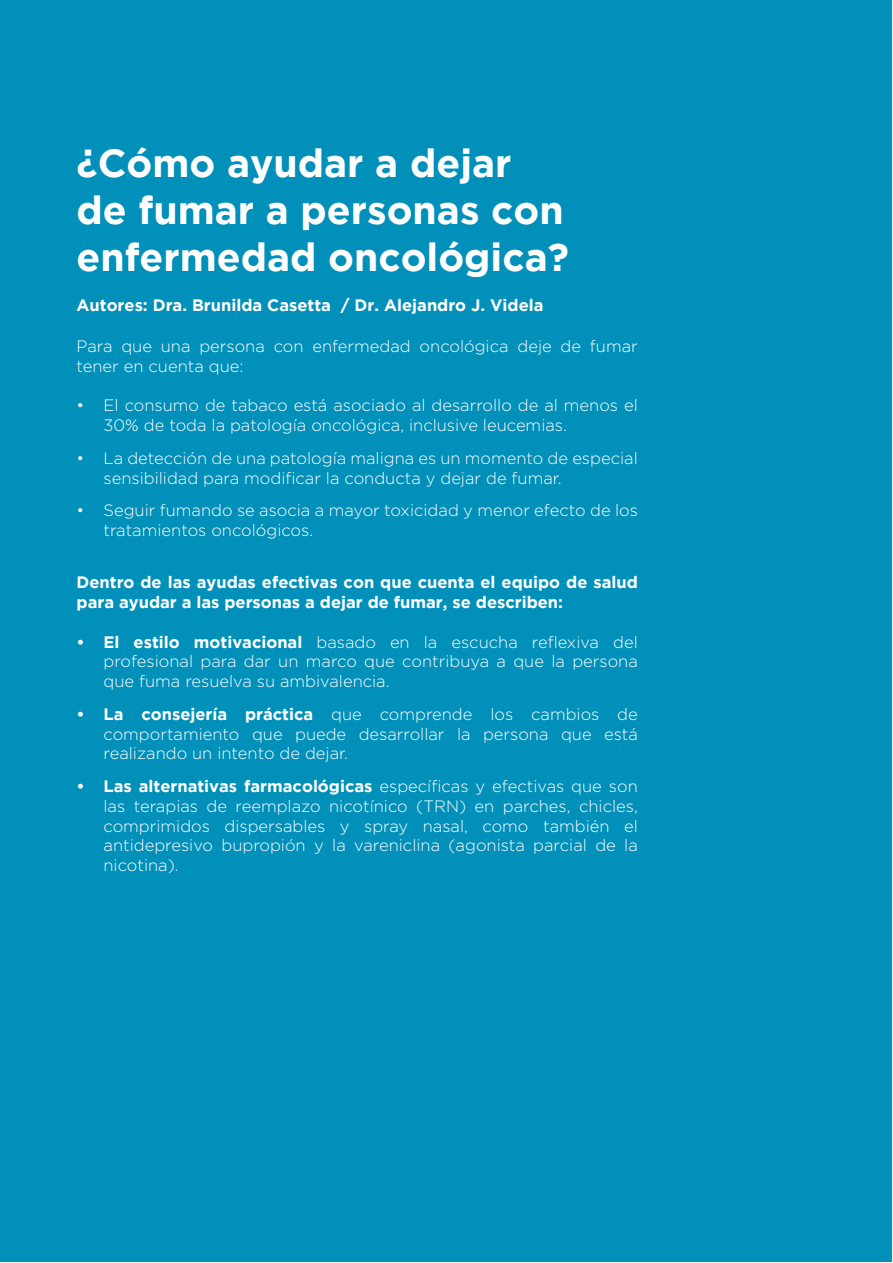
<style>
.page{position:relative;width:893px;height:1263px;background:#fff}
.page>*{position:absolute;margin:0;border:0;box-sizing:border-box;transform-origin:0 0}
.t1{font:700 39px/46.8px "Gotham";color:#fff}
.t2{font:300 16.5px/19.8px "Gotham";color:#fff}
.t3{font:700 16.5px/19.8px "Gotham";color:#fff}
.s1{font-weight:700}
</style>
<div class="page">
<div style="left:1px;top:1px;width:891px;height:1261px;background:#0090ba"></div>
<h1 class="t1" style="left:77px;top:139px;width:494px">¿Cómo ayudar a dejar de fumar a personas con enfermedad oncológica?</h1>
<p class="t3" style="left:77px;top:294px;width:468px">Autores: Dra. Brunilda Casetta / Dr. Alejandro J. Videla</p>
<p class="t2" style="left:77px;top:336px;width:563px">Para que una persona con enfermedad oncológica deje de fumar tener en cuenta que:</p>
<p class="t2" style="left:104px;top:395px;width:536px;text-indent:-27px">• El consumo de tabaco está asociado al desarrollo de al menos el<br>30% de toda la patología oncológica, inclusive leucemias.</p>
<p class="t2" style="left:104px;top:448px;width:536px;text-indent:-27px">• La detección de una patología maligna es un momento de especial sensibilidad para modificar la conducta y dejar de fumar.</p>
<p class="t2" style="left:104px;top:500px;width:536px;text-indent:-27px">• Seguir fumando se asocia a mayor toxicidad y menor efecto de los tratamientos oncológicos.</p>
<p class="t3" style="left:77px;top:572px;width:563px">Dentro de las ayudas efectivas con que cuenta el equipo de salud para ayudar a las personas a dejar de fumar, se describen:</p>
<p class="t2" style="left:104px;top:632px;width:536px;text-align:justify;text-indent:-27px"><span class="s1">• El estilo motivacional</span> basado en la escucha reflexiva del profesional para dar un marco que contribuya a que la persona que fuma resuelva su ambivalencia.</p>
<p class="t2" style="left:104px;top:704px;width:536px;text-align:justify;text-indent:-27px"><span class="s1">• La consejería práctica</span> que comprende los cambios de comportamiento que puede desarrollar la persona que está realizando un intento de dejar.</p>
<p class="t2" style="left:104px;top:776px;width:536px;text-align:justify;text-indent:-27px"><span class="s1">• Las alternativas farmacológicas</span> específicas y efectivas que son las terapias de reemplazo nicotínico (TRN) en parches, chicles, comprimidos dispersables y spray nasal, como también el antidepresivo bupropión y la vareniclina (agonista parcial de la nicotina).</p>
</div>
